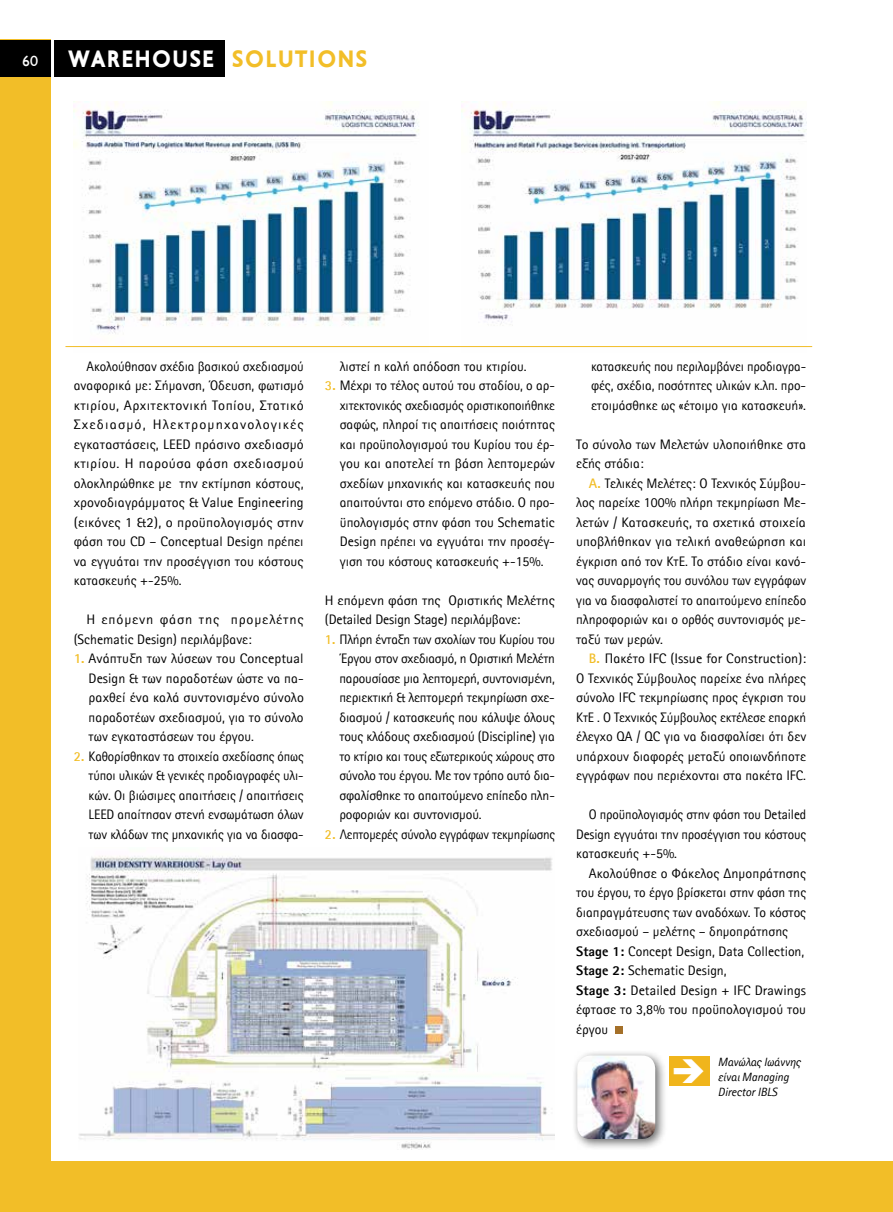
<style>
.page{position:relative;width:893px;height:1212px;background:#fff}
.page>*{position:absolute;margin:0;border:0;box-sizing:border-box;transform-origin:0 0}
.t1{font:24px "PF Transport S Caps Os F Black";letter-spacing:.06em;color:#fff;scale:.95 1}
.t2{font:500 15px "PF Transport";color:#fff;scale:.95 1}
.t3{font:13.8px/19.5px "Rotis Sans Hel";color:#000;text-align:justify}
.t4{font:13.8px/19.5px "Rotis Sans Hel";color:#000;text-align:justify;scale:.96 1}
.t5{font:13.8px/19.5px "Rotis Sans Hel";color:#000;scale:1.04 1}
.t6{font:13.8px/19.5px "Rotis Sans Hel";color:#000;scale:1.05 1}
.t7{font:13.8px "Rotis Sans Hel";color:#000;scale:.95 1}
.t8{font:italic 12px/15px "Rotis Sans Hel";letter-spacing:-.005em;color:#000}
.s1{color:#f2be28}
.s2{font-weight:700;color:#f2be28}
.s3{font-weight:800}
</style>
<div class="page">
<div style="left:47px;top:1161px;width:846px;height:51px;background:#f2be28"></div>
<div style="left:0;top:40px;width:51px;height:1172px;background:#f2be28"></div>
<div style="left:0;top:40px;width:225px;height:37px;background:#000"></div>
<hr style="left:51px;top:37px;width:3px;height:42px;background:#fff">
<div style="left:615px;top:1026px;width:8px;height:8px;background:#a47029"></div>
<div style="left:571px;top:1049px;width:96px;height:102px;background:#000;opacity:.6"></div>
<img style="left:577px;top:1055px;width:78px;height:84px">
<img style="left:74px;top:101px;width:355px;height:247px">
<img style="left:462px;top:101px;width:344px;height:247px">
<hr style="left:65px;top:346px;width:747px;height:1px;background:#f2be28">
<img style="left:79px;top:856px;width:476px;height:293px">
<svg style="left:669px;top:1056px;width:40px;height:30px"></svg>
<p class="t2" style="left:22px;top:53px;width:18px">60</p>
<h1 class="t1" style="left:68px;top:45px;width:316px">WAREHOUSE <span class="s1">SOLUTIONS</span></h1>
<p class="t3" style="left:74px;top:358px;width:232px;text-indent:13px">Ακολούθησαν σχέδια βασικού σχεδιασμού αναφορικά με: Σήμανση, Όδευση, φωτισμό κτιρίου, Αρχιτεκτονική Τοπίου, Στατικό Σχεδιασμό, Ηλεκτρομηχανολογικές εγκαταστάσεις, LEED πράσινο σχεδιασμό κτιρίου. Η παρούσα φάση σχεδιασμού ολοκληρώθηκε με την εκτίμηση κόστους, χρονοδιαγράμματος &amp; Value Engineering (εικόνες 1 &amp;2), ο προϋπολογισμός στην φάση του CD – Conceptual Design πρέπει να εγγυάται την προσέγγιση του κόστους κατασκευής +-25%.</p>
<p class="t6" style="left:74px;top:611px;width:220px;text-indent:13px">Η επόμενη φάση της προμελέτης (Schematic Design) περιλάμβανε:</p>
<p class="t3" style="left:89px;top:650px;width:217px;text-indent:-15px"><span class="s2">1.</span> Ανάπτυξη των λύσεων του Conceptual Design &amp; των παραδοτέων ώστε να πα&shy;ραχθεί ένα καλά συντονισμένο σύνολο παραδοτέων σχεδιασμού, για το σύνολο των εγκαταστάσεων του έργου.</p>
<p class="t4" style="left:89px;top:748px;width:226px;text-indent:-15px"><span class="s2">2.</span> Καθορίσθηκαν τα στοιχεία σχεδίασης όπως τύποι υλικών &amp; γενικές προδιαγραφές υλι&shy;κών. Οι βιώσιμες απαιτήσεις / απαιτήσεις LEED απαίτησαν στενή ενσωμάτωση όλων των κλάδων της μηχανικής για να διασφα-</p>
<p class="t3" style="left:340px;top:358px;width:188px">λιστεί η καλή απόδοση του κτιρίου.</p>
<p class="t3" style="left:340px;top:377px;width:217px;text-indent:-15px"><span class="s2">3.</span> Μέχρι το τέλος αυτού του σταδίου, ο αρ&shy;χιτεκτονικός σχεδιασμός οριστικοποιήθηκε σαφώς, πληροί τις απαιτήσεις ποιότητας και προϋπολογισμού του Κυρίου του έρ&shy;γου και αποτελεί τη βάση λεπτομερών σχεδίων μηχανικής και κατασκευής που απαιτούνται στο επόμενο στάδιο. Ο προ&shy;ϋπολογισμός στην φάση του Schematic Design πρέπει να εγγυάται την προσέγ&shy;γιση του κόστους κατασκευής +-15%.</p>
<p class="t5" style="left:325px;top:592px;width:223px">Η επόμενη φάση της Οριστικής Μελέτης (Detailed Design Stage) περιλάμβανε:</p>
<p class="t3" style="left:339px;top:631px;width:217px;text-indent:-14px"><span class="s2">1.</span> Πλήρη ένταξη των σχολίων του Κυρίου του Έργου στον σχεδιασμό, η Οριστική Μελέτη παρουσίασε μια λεπτομερή, συντονισμένη, περιεκτική &amp; λεπτομερή τεκμηρίωση σχε&shy;διασμού / κατασκευής που κάλυψε όλους τους κλάδους σχεδιασμού (Discipline) για το κτίριο και τους εξωτερικούς χώρους στο σύνολο του έργου. Με τον τρόπο αυτό δια&shy;σφαλίσθηκε το απαιτούμενο επίπεδο πλη&shy;ροφοριών και συντονισμού.</p>
<p class="t7" style="left:325px;top:829px;width:244px"><span class="s2">2.</span> Λεπτομερές σύνολο εγγράφων τεκμηρίωσης</p>
<p class="t3" style="left:591px;top:358px;width:217px">κατασκευής που περιλαμβάνει προδιαγρα&shy;φές, σχέδια, ποσότητες υλικών κ.λπ. προ&shy;ετοιμάσθηκε ως «έτοιμο για κατασκευή».</p>
<p class="t3" style="left:576px;top:436px;width:231px">Το σύνολο των Μελετών υλοποιήθηκε στα εξής στάδια:</p>
<p class="t3" style="left:576px;top:475px;width:232px;text-indent:13px"><span class="s2">Α.</span> Τελικές Μελέτες: Ο Τεχνικός Σύμβου&shy;λος παρείχε 100% πλήρη τεκμηρίωση Με&shy;λετών / Κατασκευής, τα σχετικά στοιχεία υποβλήθηκαν για τελική αναθεώρηση και έγκριση από τον ΚτΕ. Το στάδιο είναι κανό&shy;νας συναρμογής του συνόλου των εγγράφων για να διασφαλιστεί το απαιτούμενο επίπεδο πληροφοριών και ο ορθός συντονισμός με&shy;ταξύ των μερών.</p>
<p class="t3" style="left:576px;top:650px;width:232px;text-indent:13px"><span class="s2">Β.</span> Πακέτο IFC (Issue for Construction):<br>Ο Τεχνικός Σύμβουλος παρείχε ένα πλήρες σύνολο IFC τεκμηρίωσης προς έγκριση του ΚτΕ . Ο Τεχνικός Σύμβουλος εκτέλεσε επαρκή έλεγχο QA / QC για να διασφαλίσει ότι δεν υπάρχουν διαφορές μεταξύ οποιωνδήποτε εγγράφων που περιέχονται στα πακέτα IFC.</p>
<p class="t3" style="left:576px;top:806px;width:232px;text-indent:13px">Ο προϋπολογισμός στην φάση του Detailed Design εγγυάται την προσέγγιση του κόστους κατασκευής +-5%.</p>
<p class="t3" style="left:576px;top:865px;width:231px;text-align:left;text-indent:13px">Ακολούθησε ο Φάκελος Δημοπράτησης του έργου, το έργο βρίσκεται στην φάση της διαπραγμάτευσης των αναδόχων. Το κόστος σχεδιασμού – μελέτης – δημοπράτησης <span class="s3">Stage 1:</span> Concept Design, Data Collection, <span class="s3">Stage 2:</span> Schematic Design,<br><span class="s3">Stage 3:</span> Detailed Design + IFC Drawings έφτασε το 3,8% του προϋπολογισμού του έργου</p>
<p class="t8" style="left:718px;top:1055px;width:84px">Μανώλας Ιωάννης είναι Managing<br>Director IBLS</p>
</div>
